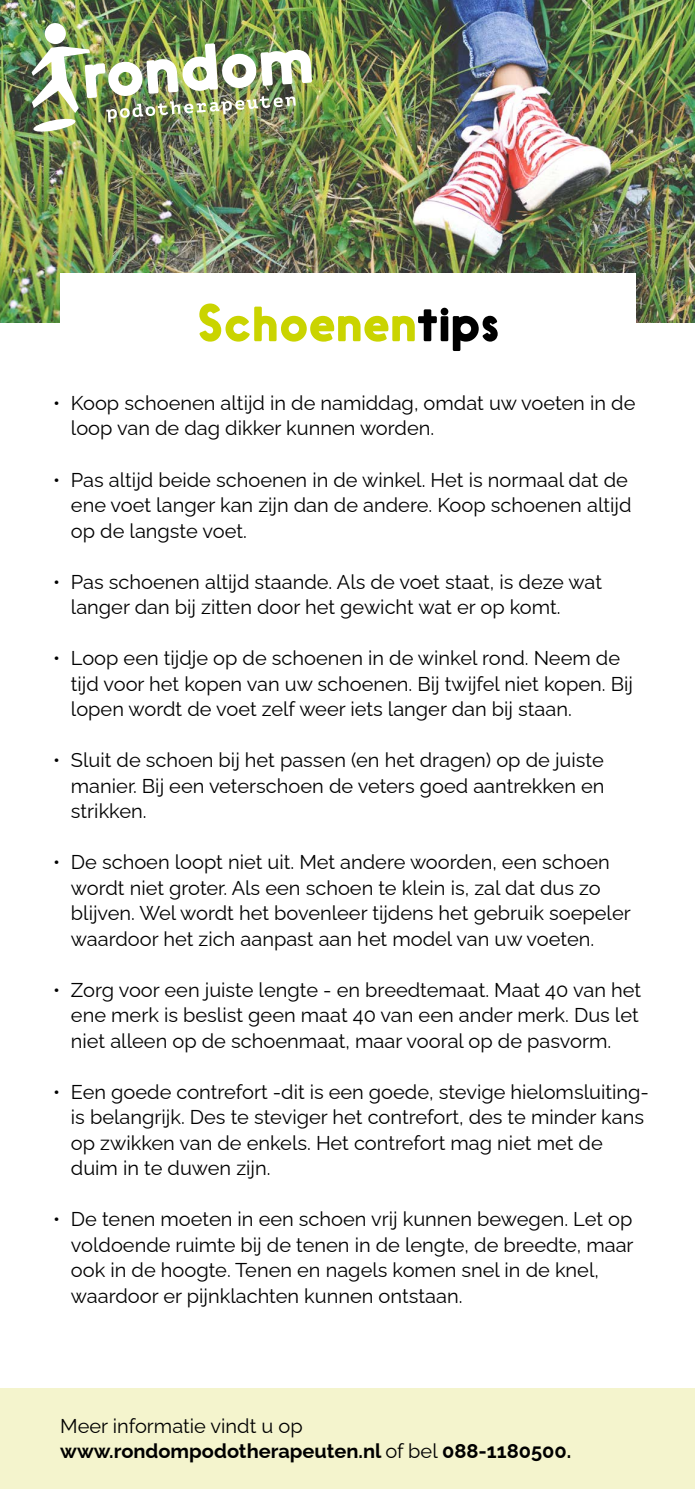
<style>
.page{position:relative;width:695px;height:1489px;background:#fff}
.page>*{position:absolute;margin:0;border:0;box-sizing:border-box;transform-origin:0 0}
.t1{font:50px "Nanami Rounded Bld";letter-spacing:.01em;color:#cad400}
.t2{font:20px/25.5px "Raleway";color:#000}
.t3{font:700 20px/25px "Raleway";color:#000}
.s1{color:#000}
.s2{font-weight:400}
</style>
<div class="page">
<img style="left:0;top:0;width:694px;height:322px">
<div style="left:60px;top:274px;width:576px;height:121px;background:#fff"></div>
<div style="left:44px;top:23px;width:22px;height:22px;background:#fff;border-radius:50%"></div>
<img style="left:32px;top:43px;width:280px;height:88px">
<div style="left:0;top:1388px;width:694px;height:100px;background:#f4f4cd"></div>
<h1 class="t1" style="left:197px;top:293px;width:304px">Schoenen<span class="s1">tips</span></h1>
<p class="t2" style="left:71px;top:388px;width:566px;text-indent:-18px">• Koop schoenen altijd in de namiddag, omdat uw voeten in de loop van de dag dikker kunnen worden.</p>
<p class="t2" style="left:71px;top:464px;width:562px;text-indent:-18px">• Pas altijd beide schoenen in de winkel. Het is normaal dat de ene voet langer kan zijn dan de andere. Koop schoenen altijd op de langste voet.</p>
<p class="t2" style="left:71px;top:566px;width:532px;text-indent:-18px">• Pas schoenen altijd staande. Als de voet staat, is deze wat langer dan bij zitten door het gewicht wat er op komt.</p>
<p class="t2" style="left:71px;top:643px;width:563px;text-indent:-18px">• Loop een tijdje op de schoenen in de winkel rond. Neem de tijd voor het kopen van uw schoenen. Bij twijfel niet kopen. Bij lopen wordt de voet zelf weer iets langer dan bij staan.</p>
<p class="t2" style="left:71px;top:745px;width:535px;text-align:justify;text-indent:-18px">• Sluit de schoen bij het passen (en het dragen) op de juiste manier. Bij een veterschoen de veters goed aantrekken en strikken.</p>
<p class="t2" style="left:71px;top:847px;width:561px;text-indent:-18px">• De schoen loopt niet uit. Met andere woorden, een schoen wordt niet groter. Als een schoen te klein is, zal dat dus zo blijven. Wel wordt het bovenleer tijdens het gebruik soepeler waardoor het zich aanpast aan het model van uw voeten.</p>
<p class="t2" style="left:71px;top:974px;width:571px;text-align:justify;text-indent:-18px">• Zorg voor een juiste lengte - en breedtemaat. Maat 40 van het ene merk is beslist geen maat 40 van een ander merk. Dus let niet alleen op de schoenmaat, maar vooral op de pasvorm.</p>
<p class="t2" style="left:71px;top:1076px;width:579px;text-indent:-18px">• Een goede contrefort -dit is een goede, stevige hielomsluiting&shy;is belangrijk. Des te steviger het contrefort, des te minder kans op zwikken van de enkels. Het contrefort mag niet met de duim in te duwen zijn.</p>
<p class="t2" style="left:71px;top:1204px;width:564px;text-indent:-18px">• De tenen moeten in een schoen vrij kunnen bewegen. Let op voldoende ruimte bij de tenen in de lengte, de breedte, maar ook in de hoogte. Tenen en nagels komen snel in de knel, waardoor er pijnklachten kunnen ontstaan.</p>
<p class="t3" style="left:60px;top:1411px;width:512px"><span class="s2">Meer informatie vindt u op </span>www.rondompodotherapeuten.nl <span class="s2">of bel</span> 088-1180500.</p>
</div>
